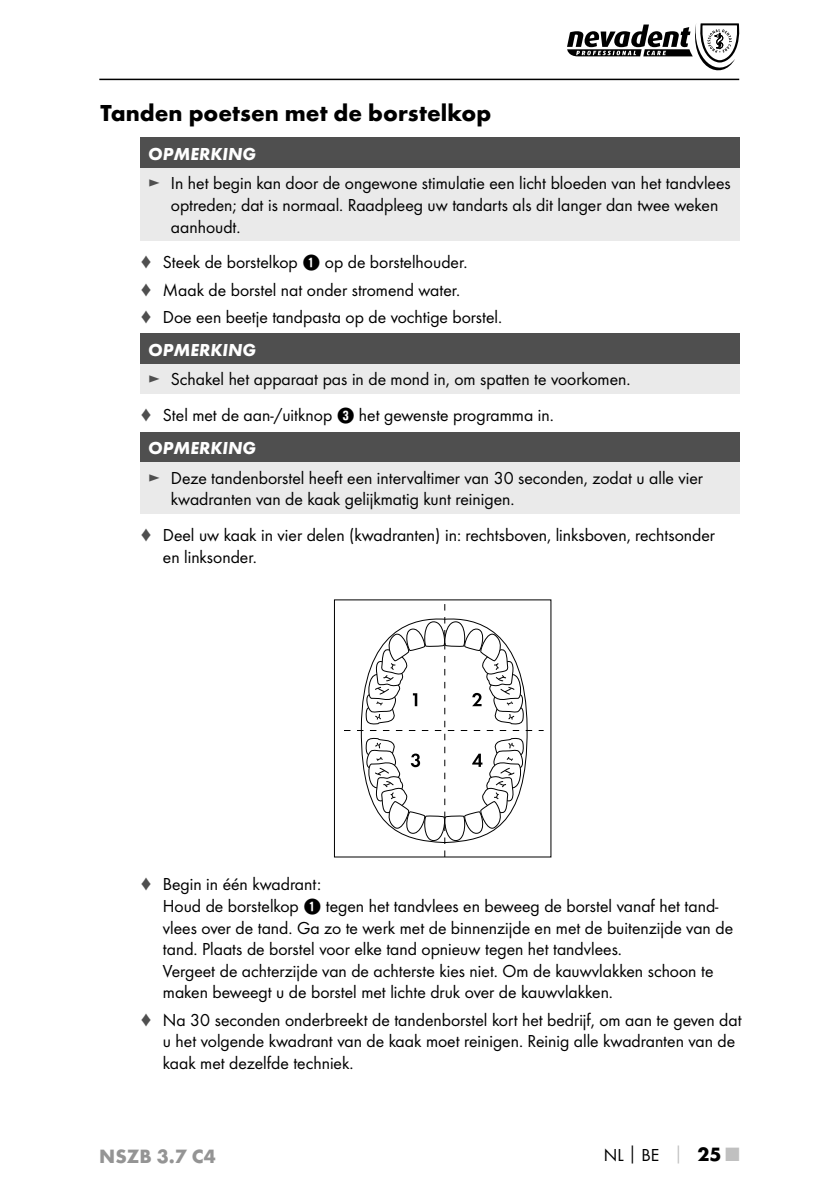
<style>
.page{position:relative;width:840px;height:1191px;background:#fff}
.page>*{position:absolute;margin:0;border:0;box-sizing:border-box;transform-origin:0 0}
.t1{font:700 24px "Futura";color:#000}
.t2{font:700 20px "Futura";color:#949494}
.t3{font:18px/21.6px "Futura Boo";color:#000}
.t4{font:italic 700 18px "Futura";color:#fff}
.s1{color:#4f4f4f}
.s2{font-family:"Hako PI Nummern"}
.s3{color:#c0c0c0}
.s4{font-family:"Futura";font-weight:700;font-size:20px}
.s5{font-family:"Futura";font-weight:700;font-size:20px;color:#c0c0c0}
</style>
<div class="page">
<hr style="left:99px;top:79px;width:639px;height:1px;background:#000">
<svg style="left:567px;top:23px;width:171px;height:47px"></svg>
<div style="left:140px;top:138px;width:598px;height:30px;background:#4f4f4f"></div>
<div style="left:140px;top:168px;width:598px;height:72px;background:#eaeaea"></div>
<div style="left:140px;top:334px;width:598px;height:30px;background:#4f4f4f"></div>
<div style="left:140px;top:364px;width:598px;height:29px;background:#eaeaea"></div>
<div style="left:140px;top:432px;width:598px;height:30px;background:#4f4f4f"></div>
<div style="left:140px;top:462px;width:598px;height:51px;background:#eaeaea"></div>
<svg style="left:344px;top:604px;width:199px;height:254px"></svg>
<h1 class="t1" style="left:100px;top:104px;width:392px">Tanden poetsen met de borstelkop</h1>
<p class="t4" style="left:148px;top:148px;width:109px">OPMERKING</p>
<p class="t3" style="left:171px;top:173px;width:561px;text-indent:-23px"><span class="s1">►</span> In het begin kan door de ongewone stimulatie een licht bloeden van het tandvlees optreden; dat is normaal. Raadpleeg uw tandarts als dit langer dan twee weken aanhoudt.</p>
<p class="t3" style="left:140px;top:250px;width:363px;line-height:27.2px"><span class="s1">♦</span> Steek de borstelkop <span class="s2">1</span> op de borstelhouder.<br><span class="s1">♦</span> Maak de borstel nat onder stromend water.<br><span class="s1">♦</span> Doe een beetje tandpasta op de vochtige borstel.</p>
<p class="t4" style="left:148px;top:344px;width:109px">OPMERKING</p>
<p class="t3" style="left:140px;top:362px;width:491px;line-height:35.8px;text-indent:8px"><span class="s1">►</span> Schakel het apparaat pas in de mond in, om spatten te voorkomen. <span class="s1">♦</span> Stel met de aan-/uitknop <span class="s2">3</span> het gewenste programma in.</p>
<p class="t4" style="left:148px;top:442px;width:109px">OPMERKING</p>
<p class="t3" style="left:171px;top:468px;width:533px;text-indent:-23px"><span class="s1">►</span> Deze tandenborstel heeft een intervaltimer van 30 seconden, zodat u alle vier kwadranten van de kaak gelijkmatig kunt reinigen.</p>
<p class="t3" style="left:163px;top:525px;width:553px;text-indent:-23px"><span class="s1">♦</span> Deel uw kaak in vier delen (kwadranten) in: rechtsboven, linksboven, rechtsonder en linksonder.</p>
<p class="t3" style="left:163px;top:874px;width:571px;text-indent:-23px"><span class="s1">♦</span> Begin in één kwadrant:<br>Houd de borstelkop <span class="s2">1</span> tegen het tandvlees en beweeg de borstel vanaf het tand&shy;vlees over de tand. Ga zo te werk met de binnenzijde en met de buitenzijde van de tand. Plaats de borstel voor elke tand opnieuw tegen het tandvlees.<br>Vergeet de achterzijde van de achterste kies niet. Om de kauwvlakken schoon te maken beweegt u de borstel met lichte druk over de kauwvlakken.</p>
<p class="t3" style="left:163px;top:1010px;width:580px;text-indent:-23px"><span class="s1">♦</span> Na 30 seconden onderbreekt de tandenborstel kort het bedrijf, om aan te geven dat u het volgende kwadrant van de kaak moet reinigen. Reinig alle kwadranten van de kaak met dezelfde techniek.</p>
<p class="t2" style="left:99px;top:1148px;width:118px">NSZB 3.7 C4</p>
<p class="t3" style="left:603px;top:1145px;width:137px">NL│BE <span class="s3">│</span> <span class="s4">25</span> <span class="s5">■</span></p>
</div>
